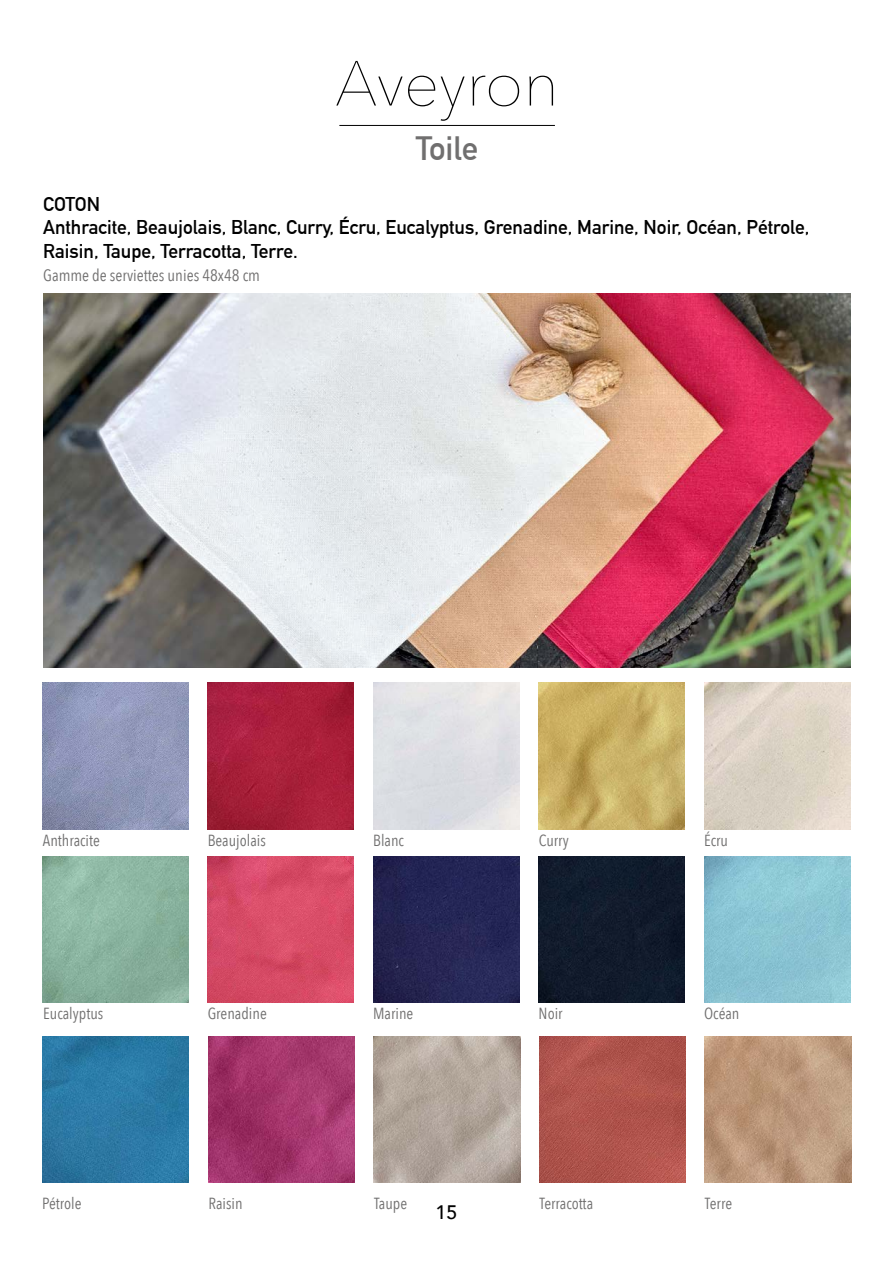
<style>
.page{position:relative;width:893px;height:1263px;background:#fff}
.page>*{position:absolute;margin:0;border:0;box-sizing:border-box;transform-origin:0 0}
.t1{font:200 63px "Avenir Next";color:#000}
.t2{font:700 33px "DIN Alternate";color:#706f6f}
.t3{font:700 19.5px/23.4px "DIN Alternate";color:#000}
.t4{font:500 19.5px "Avenir";color:#000}
.t5{font:16.5px "Avenir Next Condensed";color:#706f6f}
.t6{font:16.05px "Avenir Next Condensed";color:#706f6f}
</style>
<div class="page">
<hr style="left:339px;top:125px;width:216px;height:1px;background:#000">
<img style="left:43px;top:293px;width:807px;height:374px">
<img style="left:42px;top:683px;width:146px;height:146px">
<img style="left:208px;top:683px;width:146px;height:146px">
<img style="left:42px;top:857px;width:146px;height:146px">
<img style="left:373px;top:857px;width:146px;height:146px">
<img style="left:208px;top:857px;width:146px;height:146px">
<img style="left:539px;top:683px;width:146px;height:146px">
<div style="left:539px;top:857px;width:146px;height:146px;background:#111b2c"></div>
<img style="left:704px;top:683px;width:146px;height:146px">
<img style="left:704px;top:857px;width:146px;height:146px">
<img style="left:209px;top:1037px;width:146px;height:146px">
<img style="left:42px;top:1037px;width:146px;height:146px">
<img style="left:374px;top:1037px;width:146px;height:146px">
<img style="left:539px;top:1037px;width:147px;height:146px">
<img style="left:705px;top:1037px;width:146px;height:146px">
<h1 class="t1" style="left:335px;top:30px;width:225px">Aveyron</h1>
<h2 class="t2" style="left:416px;top:123px;width:64px">Toile</h2>
<p class="t3" style="left:43px;top:191px;width:768px">COTON<br>Anthracite, Beaujolais, Blanc, Curry, Écru, Eucalyptus, Grenadine, Marine, Noir, Océan, Pétrole,<br>Raisin, Taupe, Terracotta, Terre.</p>
<p class="t5" style="left:43px;top:261px;width:218px">Gamme de serviettes unies 48x48 cm</p>
<p class="t6" style="left:43px;top:827px;width:59px">Anthracite</p>
<p class="t6" style="left:208px;top:827px;width:60px">Beaujolais</p>
<p class="t6" style="left:373px;top:827px;width:32px">Blanc</p>
<p class="t6" style="left:539px;top:827px;width:32px">Curry</p>
<p class="t6" style="left:704px;top:827px;width:26px">Écru</p>
<p class="t6" style="left:43px;top:999px;width:62px">Eucalyptus</p>
<p class="t6" style="left:373px;top:999px;width:42px">Marine</p>
<p class="t6" style="left:208px;top:999px;width:61px">Grenadine</p>
<p class="t6" style="left:539px;top:999px;width:26px">Noir</p>
<p class="t6" style="left:704px;top:999px;width:37px">Océan</p>
<p class="t6" style="left:42px;top:1190px;width:41px">Pétrole</p>
<p class="t6" style="left:209px;top:1190px;width:36px">Raisin</p>
<p class="t6" style="left:374px;top:1190px;width:35px">Taupe</p>
<p class="t4" style="left:436px;top:1196px;width:23px">15</p>
<p class="t6" style="left:539px;top:1190px;width:55px">Terracotta</p>
<p class="t6" style="left:705px;top:1190px;width:29px">Terre</p>
</div>
